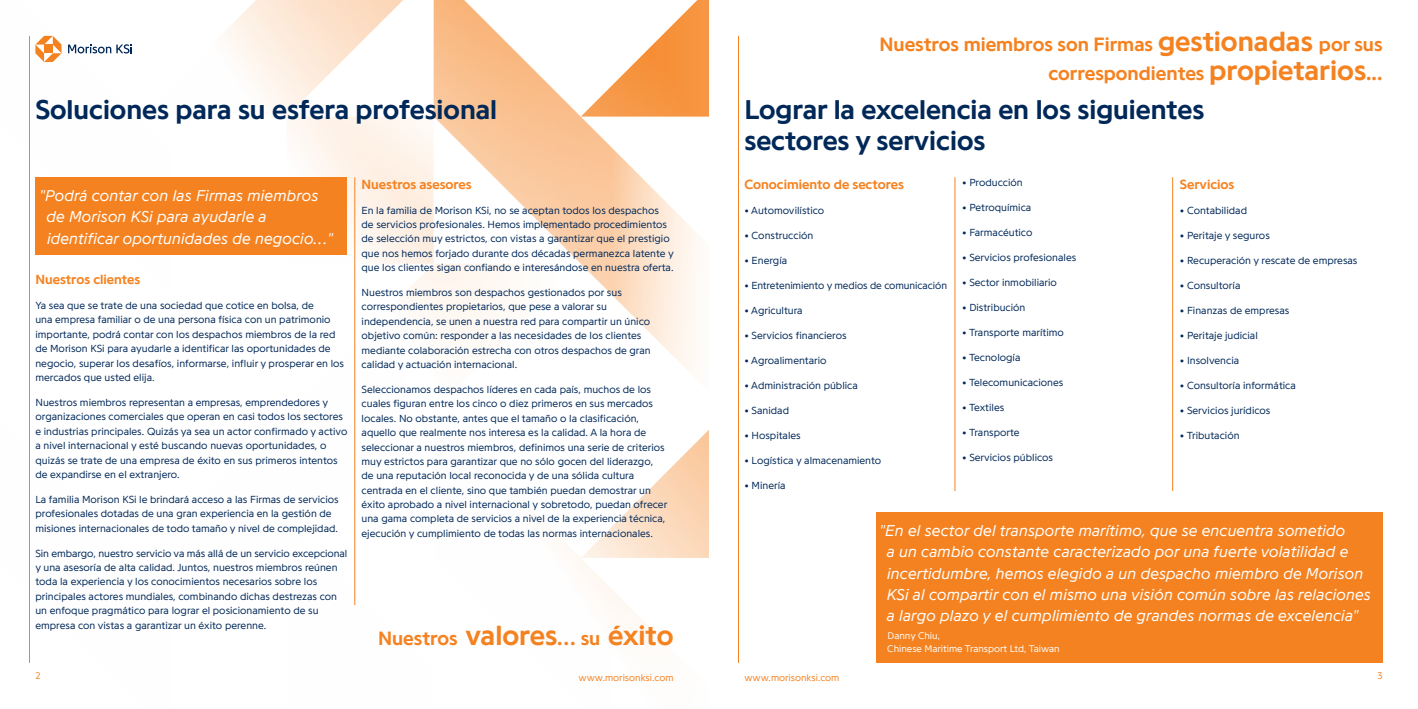
<style>
.page{position:relative;width:1418px;height:709px;background:#fff}
.page>*{position:absolute;margin:0;border:0;box-sizing:border-box;transform-origin:0 0}
.t1{font:700 28.75px "Programme";color:#f58220}
.t2{font:700 28.12px/31.2px "Programme";color:#002858}
.t3{font:700 20px/29.2px "Programme";color:#f58220;text-align:right}
.t4{font:italic 300 16.25px/21.2px "Programme";color:#fff}
.t5{font:700 13.75px "Programme";color:#f58220}
.t6{font:300 10.62px/14.4px "Programme";color:#002858}
.t7{font:300 10px "Programme";color:#fff}
.t8{font:300 10px "Programme";color:#f58220}
.s1{font-size:20px}
.s2{font-size:28.75px}
.s3{font-size:21.25px}
</style>
<div class="page">
<hr style="left:738px;top:36px;width:1px;height:627px;background:#f58220">
<svg style="left:433px;top:0;width:265px;height:375px"></svg>
<svg style="left:580px;top:0;width:129px;height:117px"></svg>
<svg style="left:354px;top:429px;width:355px;height:192px"></svg>
<svg style="left:29px;top:0;width:404px;height:403px"></svg>
<hr style="left:29px;top:36px;width:1px;height:627px;background:#f58220">
<hr style="left:354px;top:177px;width:1px;height:428px;background:#f58220">
<hr style="left:954px;top:177px;width:1px;height:314px;background:#f58220">
<hr style="left:1172px;top:177px;width:1px;height:314px;background:#f58220">
<div style="left:35px;top:177px;width:312px;height:77px;background:#f58220"></div>
<div style="left:875px;top:512px;width:507px;height:151px;background:#f58220"></div>
<h2 class="t2" style="left:35px;top:93px;width:463px">Soluciones para su esfera profesional</h2>
<h3 class="t4" style="left:46px;top:184px;width:288px;text-indent:-7px">"Podrá contar con las Firmas miembros de Morison KSi para ayudarle a identificar oportunidades de negocio…"</h3>
<p class="t5" style="left:35px;top:271px;width:106px">Nuestros clientes</p>
<p class="t6" style="left:35px;top:298px;width:310px">Ya sea que se trate de una sociedad que cotice en bolsa, de<br>una empresa familiar o de una persona física con un patrimonio importante, podrá contar con los despachos miembros de la red de Morison KSi para ayudarle a identificar las oportunidades de negocio, superar los desafíos, informarse, influir y prosperar en los mercados que usted elija.</p>
<p class="t6" style="left:35px;top:395px;width:313px">Nuestros miembros representan a empresas, emprendedores y organizaciones comerciales que operan en casi todos los sectores e industrias principales. Quizás ya sea un actor confirmado y activo a nivel internacional y esté buscando nuevas oportunidades, o quizás se trate de una empresa de éxito en sus primeros intentos de expandirse en el extranjero.</p>
<p class="t6" style="left:35px;top:492px;width:305px">La familia Morison KSi le brindará acceso a las Firmas de servicios profesionales dotadas de una gran experiencia en la gestión de misiones internacionales de todo tamaño y nivel de complejidad.</p>
<p class="t6" style="left:35px;top:545px;width:313px">Sin embargo, nuestro servicio va más allá de un servicio excepcional y una asesoría de alta calidad. Juntos, nuestros miembros reúnen toda la experiencia y los conocimientos necesarios sobre los principales actores mundiales, combinando dichas destrezas con un enfoque pragmático para lograr el posicionamiento de su empresa con vistas a garantizar un éxito perenne.</p>
<p class="t5" style="left:361px;top:175px;width:112px">Nuestros asesores</p>
<p class="t6" style="left:361px;top:202px;width:314px">En la familia de Morison KSi, no se aceptan todos los despachos<br>de servicios profesionales. Hemos implementado procedimientos de selección muy estrictos, con vistas a garantizar que el prestigio que nos hemos forjado durante dos décadas permanezca latente y que los clientes sigan confiando e interesándose en nuestra oferta.</p>
<p class="t6" style="left:361px;top:285px;width:290px">Nuestros miembros son despachos gestionados por sus correspondientes propietarios, que pese a valorar su independencia, se unen a nuestra red para compartir un único objetivo común: responder a las necesidades de los clientes mediante colaboración estrecha con otros despachos de gran calidad y actuación internacional.</p>
<p class="t6" style="left:361px;top:382px;width:307px">Seleccionamos despachos líderes en cada país, muchos de los cuales figuran entre los cinco o diez primeros en sus mercados locales. No obstante, antes que el tamaño o la clasificación, aquello que realmente nos interesa es la calidad. A la hora de seleccionar a nuestros miembros, definimos una serie de criterios muy estrictos para garantizar que no sólo gocen del liderazgo, de una reputación local reconocida y de una sólida cultura centrada en el cliente, sino que también puedan demostrar un éxito aprobado a nivel internacional y sobretodo, puedan ofrecer una gama completa de servicios a nivel de la experiencia técnica, ejecución y cumplimiento de todas las normas internacionales.</p>
<h1 class="t1" style="left:580px;top:617px;width:94px"><span class="s1">su</span> éxito</h1>
<h3 class="t3" style="left:378px;top:623px;width:199px">Nuestros <span class="s2">valores</span><span class="s3">…</span></h3>
<h3 class="t3" style="left:879px;top:29px;width:504px">Nuestros miembros son Firmas <span class="s2">gestionadas</span> por sus correspondientes <span class="s2">propietarios</span><span class="s3">...</span></h3>
<h2 class="t2" style="left:744px;top:93px;width:461px">Lograr la excelencia en los siguientes sectores y servicios</h2>
<p class="t5" style="left:744px;top:175px;width:161px">Conocimiento de sectores</p>
<p class="t6" style="left:744px;top:202px;width:81px">• Automovilístico</p>
<p class="t6" style="left:744px;top:227px;width:70px">• Construcción</p>
<p class="t6" style="left:744px;top:252px;width:44px">• Energía</p>
<p class="t6" style="left:744px;top:277px;width:204px">• Entretenimiento y medios de comunicación</p>
<p class="t6" style="left:744px;top:302px;width:60px">• Agricultura</p>
<p class="t6" style="left:744px;top:327px;width:104px">• Servicios financieros</p>
<p class="t6" style="left:744px;top:352px;width:84px">• Agroalimentario</p>
<p class="t6" style="left:744px;top:377px;width:115px">• Administración pública</p>
<p class="t6" style="left:744px;top:402px;width:46px">• Sanidad</p>
<p class="t6" style="left:744px;top:427px;width:58px">• Hospitales</p>
<p class="t6" style="left:744px;top:452px;width:138px">• Logística y almacenamiento</p>
<p class="t6" style="left:744px;top:477px;width:43px">• Minería</p>
<p class="t6" style="left:962px;top:175px;width:62px">• Producción</p>
<p class="t6" style="left:962px;top:200px;width:71px">• Petroquímica</p>
<p class="t6" style="left:962px;top:225px;width:72px">• Farmacéutico</p>
<p class="t6" style="left:962px;top:250px;width:116px">• Servicios profesionales</p>
<p class="t6" style="left:962px;top:275px;width:96px">• Sector inmobiliario</p>
<p class="t6" style="left:962px;top:300px;width:65px">• Distribución</p>
<p class="t6" style="left:962px;top:325px;width:103px">• Transporte marítimo</p>
<p class="t6" style="left:962px;top:350px;width:60px">• Tecnología</p>
<p class="t6" style="left:962px;top:375px;width:103px">• Telecomunicaciones</p>
<p class="t6" style="left:962px;top:400px;width:44px">• Textiles</p>
<p class="t6" style="left:962px;top:425px;width:59px">• Transporte</p>
<p class="t6" style="left:962px;top:450px;width:92px">• Servicios públicos</p>
<p class="t5" style="left:1179px;top:175px;width:56px">Servicios</p>
<p class="t6" style="left:1179px;top:202px;width:69px">• Contabilidad</p>
<p class="t6" style="left:1179px;top:227px;width:91px">• Peritaje y seguros</p>
<p class="t6" style="left:1179px;top:252px;width:179px">• Recuperación y rescate de empresas</p>
<p class="t6" style="left:1179px;top:277px;width:62px">• Consultoría</p>
<p class="t6" style="left:1179px;top:302px;width:111px">• Finanzas de empresas</p>
<p class="t6" style="left:1179px;top:327px;width:79px">• Peritaje judicial</p>
<p class="t6" style="left:1179px;top:352px;width:61px">• Insolvencia</p>
<p class="t6" style="left:1179px;top:377px;width:118px">• Consultoría informática</p>
<p class="t6" style="left:1179px;top:402px;width:92px">• Servicios jurídicos</p>
<p class="t6" style="left:1179px;top:427px;width:61px">• Tributación</p>
<p class="t4" style="left:886px;top:519px;width:486px;text-indent:-7px">"En el sector del transporte marítimo, que se encuentra sometido<br>a un cambio constante caracterizado por una fuerte volatilidad e incertidumbre, hemos elegido a un despacho miembro de Morison KSi al compartir con el mismo una visión común sobre las relaciones a largo plazo y el cumplimiento de grandes normas de excelencia"</p>
<p class="t7" style="left:887px;top:629px;width:54px">Danny Chiu,</p>
<p class="t7" style="left:887px;top:642px;width:174px">Chinese Maritime Transport Ltd, Taiwan</p>
<p class="t8" style="left:35px;top:669px;width:7px">2</p>
<p class="t8" style="left:578px;top:671px;width:97px">www.morisonksi.com</p>
<p class="t8" style="left:744px;top:671px;width:97px">www.morisonksi.com</p>
<p class="t8" style="left:1377px;top:669px;width:7px">3</p>
</div>
